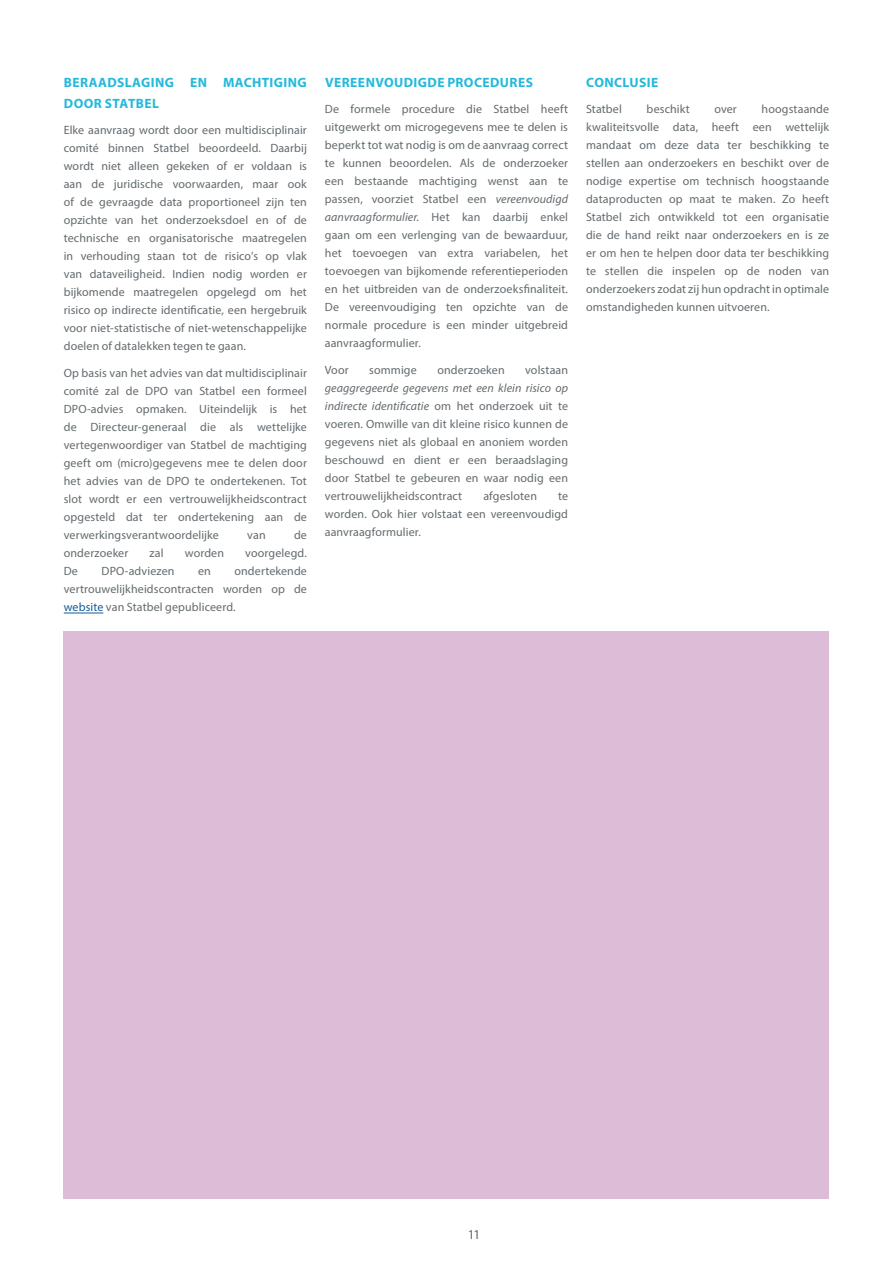
<style>
.page{position:relative;width:893px;height:1263px;background:#fff}
.page>*{position:absolute;margin:0;border:0;box-sizing:border-box;transform-origin:0 0}
.t1{font:700 13.5px/21px "Myriad Pro";letter-spacing:.03em;color:#24b9db}
.t2{font:13.5px "Myriad Pro";color:#646a6e}
.t3{font:12px/18px "Myriad Pro";letter-spacing:.01em;color:#636a6e;text-align:justify}
.s1{color:#165b9a}
.s2{font-style:italic}
</style>
<div class="page">
<hr style="left:64px;top:613px;width:39px;height:1px;background:#165b9a">
<div style="left:64px;top:631px;width:765px;height:568px;background:#ddbcd8"></div>
<p class="t1" style="left:64px;top:71px;width:244px">BERAADSLAGING EN MACHTIGING<br>DOOR STATBEL</p>
<p class="t3" style="left:64px;top:121px;width:245px">Elke aanvraag wordt door een multidisciplinair comité binnen Statbel beoordeeld. Daarbij wordt niet alleen gekeken of er voldaan is aan de juridische voorwaarden, maar ook of de gevraagde data proportioneel zijn ten opzichte van het onderzoeksdoel en of de technische en organisatorische maatregelen in verhouding staan tot de risico’s op vlak van dataveiligheid. Indien nodig worden er bijkomende maatregelen opgelegd om het risico op indirecte identificatie, een hergebruik voor niet-statistische of niet-wetenschappelijke doelen of datalekken tegen te gaan.</p>
<p class="t3" style="left:64px;top:363px;width:245px">Op basis van het advies van dat multidisciplinair comité zal de DPO van Statbel een formeel DPO-advies opmaken. Uiteindelijk is het de Directeur-generaal die als wettelijke vertegenwoordiger van Statbel de machtiging geeft om (micro)gegevens mee te delen door het advies van de DPO te ondertekenen. Tot slot wordt er een vertrouwelijkheidscontract opgesteld dat ter ondertekening aan de verwerkingsverantwoordelijke</p>
<p class="t3" style="left:247px;top:525px;width:20px">van</p>
<p class="t3" style="left:294px;top:525px;width:14px">de</p>
<p class="t3" style="left:64px;top:543px;width:66px">onderzoeker</p>
<p class="t3" style="left:150px;top:543px;width:16px">zal</p>
<p class="t3" style="left:185px;top:543px;width:41px">worden</p>
<p class="t3" style="left:245px;top:543px;width:63px">voorgelegd.</p>
<p class="t3" style="left:64px;top:561px;width:16px">De</p>
<p class="t3" style="left:102px;top:561px;width:75px">DPO-adviezen</p>
<p class="t3" style="left:198px;top:561px;width:14px">en</p>
<p class="t3" style="left:64px;top:561px;width:245px;text-indent:171px">ondertekende vertrouwelijkheidscontracten worden op de <span class="s1">website</span> van Statbel gepubliceerd.</p>
<p class="t1" style="left:325px;top:71px;width:209px">VEREENVOUDIGDE PROCEDURES</p>
<p class="t3" style="left:325px;top:100px;width:245px">De formele procedure die Statbel heeft uitgewerkt om microgegevens mee te delen is beperkt tot wat nodig is om de aanvraag correct te kunnen beoordelen. Als de onderzoeker een bestaande machtiging wenst aan te passen, voorziet Statbel een <span class="s2">vereenvoudigd aanvraagformulier</span>. Het kan daarbij enkel gaan om een verlenging van de bewaarduur, het toevoegen van extra variabelen, het toevoegen van bijkomende referentieperioden en het uitbreiden van de onderzoeksfinaliteit.<br>De vereenvoudiging ten opzichte van de normale procedure is een minder uitgebreid aanvraagformulier.</p>
<p class="t3" style="left:325px;top:360px;width:25px">Voor</p>
<p class="t3" style="left:369px;top:360px;width:49px">sommige</p>
<p class="t3" style="left:437px;top:360px;width:69px">onderzoeken</p>
<p class="t3" style="left:525px;top:360px;width:44px">volstaan</p>
<p class="t3" style="left:325px;top:378px;width:245px"><span class="s2">geaggregeerde gegevens met een klein risico op indirecte identificatie</span> om het onderzoek uit te voeren. Omwille van dit kleine risico kunnen de gegevens niet als globaal en anoniem worden beschouwd en dient er een beraadslaging door Statbel te gebeuren en waar nodig een vertrouwelijkheidscontract</p>
<p class="t3" style="left:483px;top:486px;width:55px">afgesloten</p>
<p class="t3" style="left:325px;top:486px;width:245px;text-indent:233px">te worden. Ook hier volstaat een vereenvoudigd aanvraagformulier.</p>
<p class="t1" style="left:586px;top:71px;width:74px">CONCLUSIE</p>
<p class="t3" style="left:586px;top:100px;width:37px">Statbel</p>
<p class="t3" style="left:647px;top:100px;width:45px">beschikt</p>
<p class="t3" style="left:714px;top:100px;width:24px">over</p>
<p class="t3" style="left:586px;top:100px;width:245px;text-indent:176px">hoogstaande kwaliteitsvolle data, heeft een wettelijk mandaat om deze data ter beschikking te stellen aan onderzoekers en beschikt over de nodige expertise om technisch hoogstaande dataproducten op maat te maken. Zo heeft Statbel zich ontwikkeld tot een organisatie die de hand reikt naar onderzoekers en is ze er om hen te helpen door data ter beschikking te stellen die inspelen op de noden van onderzoekers zodat zij hun opdracht in optimale omstandigheden kunnen uitvoeren.</p>
<p class="t2" style="left:468px;top:1226px;width:14px">11</p>
</div>
